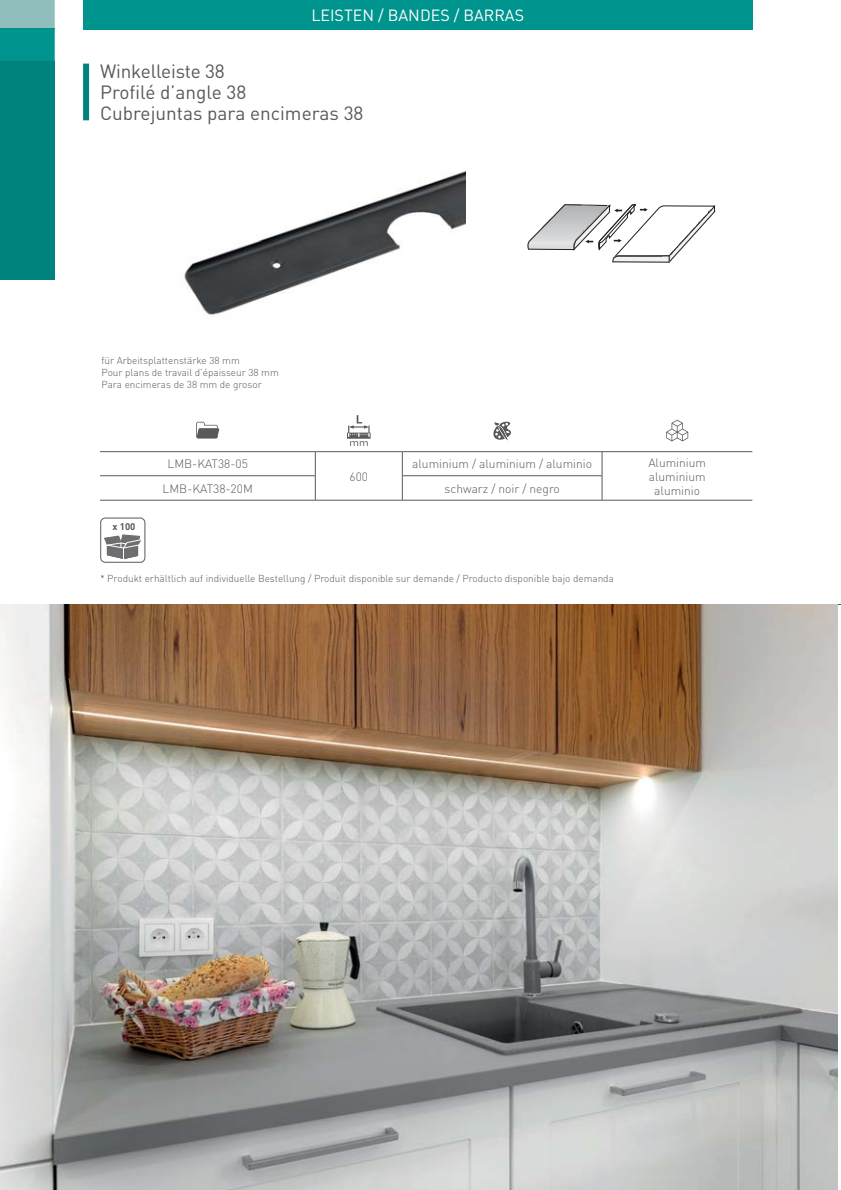
<style>
.page{position:relative;width:841px;height:1190px;background:#fff}
.page>*{position:absolute;margin:0;border:0;box-sizing:border-box;transform-origin:0 0}
.t1{font:19px/21px "DIN Pro";color:#58595b}
.t2{font:16px "DIN Pro";color:#fff}
.t3{font:300 12px/14px "DIN Pro";color:#58595b}
.t4{font:300 10px/12px "DIN Pro";color:#58595b}
.t5{font:700 9.6px "DIN Pro";color:#58595b}
</style>
<div class="page">
<div style="left:83px;top:0;width:669px;height:30px;background:#00948f"></div>
<div style="left:83px;top:64px;width:6px;height:56px;background:#00837c"></div>
<div style="left:0;top:61px;width:55px;height:218px;background:#00837c"></div>
<svg style="left:0;top:0;width:55px;height:61px"></svg>
<svg style="left:527px;top:204px;width:188px;height:59px"></svg>
<div style="left:100px;top:517px;width:45px;height:45px;border:1px solid #6d6e70;border-radius:5px"></div>
<svg style="left:102px;top:534px;width:41px;height:26px"></svg>
<img style="left:0;top:604px;width:837px;height:585px">
<img style="left:184px;top:171px;width:281px;height:144px">
<hr style="left:402px;top:475px;width:200px;height:1px;background:#58595b">
<hr style="left:402px;top:499px;width:200px;height:1px;background:#58595b">
<hr style="left:100px;top:475px;width:215px;height:1px;background:#58595b">
<hr style="left:100px;top:499px;width:215px;height:1px;background:#58595b">
<hr style="left:100px;top:451px;width:215px;height:1px;background:#58595b">
<hr style="left:402px;top:451px;width:200px;height:1px;background:#58595b">
<hr style="left:315px;top:451px;width:87px;height:1px;background:#58595b">
<svg style="left:315px;top:452px;width:1px;height:47px"></svg>
<svg style="left:402px;top:452px;width:1px;height:48px"></svg>
<hr style="left:315px;top:499px;width:87px;height:1px;background:#58595b">
<hr style="left:602px;top:451px;width:150px;height:1px;background:#58595b">
<svg style="left:601px;top:452px;width:1px;height:48px"></svg>
<hr style="left:602px;top:499px;width:150px;height:1px;background:#58595b">
<svg style="left:196px;top:421px;width:23px;height:17px"></svg>
<svg style="left:347px;top:415px;width:23px;height:31px"></svg>
<svg style="left:493px;top:421px;width:18px;height:19px"></svg>
<svg style="left:666px;top:420px;width:22px;height:21px"></svg>
<h2 class="t2" style="left:311px;top:9px;width:214px">LEISTEN / BANDES / BARRAS</h2>
<h1 class="t1" style="left:100px;top:63px;width:265px">Winkelleiste 38<br>Profilé d’angle 38<br>Cubrejuntas para encimeras 38</h1>
<p class="t4" style="left:101px;top:355px;width:179px">für Arbeitsplattenstärke 38 mm<br>Pour plans de travail d’épaisseur 38 mm<br>Para encimeras de 38 mm de grosor</p>
<p class="t3" style="left:167px;top:458px;width:82px">LMB-KAT38-05</p>
<p class="t3" style="left:349px;top:470px;width:20px">600</p>
<p class="t3" style="left:412px;top:458px;width:181px">aluminium / aluminium / aluminio</p>
<p class="t3" style="left:648px;top:456px;width:59px">Aluminium aluminium</p>
<p class="t5" style="left:112px;top:523px;width:24px">x 100</p>
<p class="t3" style="left:163px;top:482px;width:92px">LMB-KAT38-20M</p>
<p class="t3" style="left:444px;top:482px;width:117px">schwarz / noir / negro</p>
<p class="t3" style="left:654px;top:484px;width:47px">aluminio</p>
<p class="t4" style="left:100px;top:574px;width:515px">* Produkt erhältlich auf individuelle Bestellung / Produit disponible sur demande / Producto disponible bajo demanda</p>
</div>
